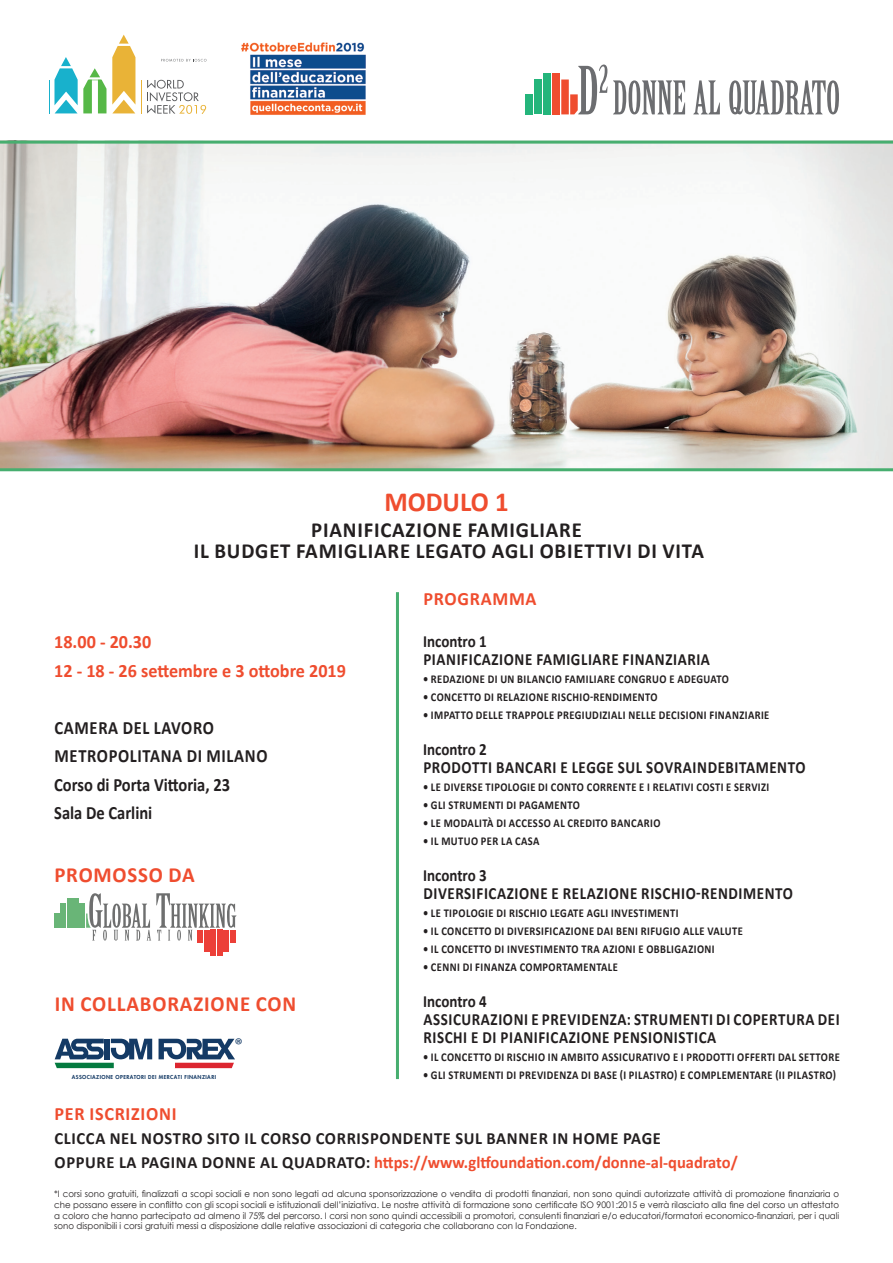
<style>
.page{position:relative;width:893px;height:1263px;background:#fff}
.page>*{position:absolute;margin:0;border:0;box-sizing:border-box;transform-origin:0 0}
.t1{font:700 27.75px "Calibri";color:#ef4d2f;scale:.96 1}
.t2{font:700 21.6px/21.6px "Calibri";letter-spacing:.04em;color:#231f20;text-align:center;scale:.96 1}
.t3{font:700 21.6px "Calibri";letter-spacing:.04em;color:#ef4d2f;scale:.96 1}
.t4{font:700 18.75px/28.5px "Calibri";letter-spacing:.02em;color:#231f20;scale:.88 1}
.t5{font:700 18.75px/28.5px "Calibri";color:#ef4d2f;scale:.96 1}
.t6{font:700 18.75px "Calibri";letter-spacing:.04em;color:#ef4d2f;scale:.96 1}
.t7{font:18.6px "Myriad Pro";color:#143a65}
.t8{font:700 17.1px/18px "Calibri";letter-spacing:.04em;color:#231f20;scale:.88 1}
.t9{font:700 17.1px/24px "Calibri";letter-spacing:.04em;color:#231f20;scale:.96 1}
.t10{font:700 12px "Calibri";letter-spacing:.04em;color:#231f20;scale:.88 1}
.t11{font:9px/10.8px "Century Gothic";color:#231f20;text-align:justify;scale:.96 1}
.t12{font:800 5.25px "Futura Std";letter-spacing:.08em;color:#143a65}
.s1{color:#ef4d2f}
</style>
<div class="page">
<img style="left:0;top:140px;width:893px;height:328px">
<hr style="left:0;top:141px;width:893px;height:3px;background:#47ae6f">
<hr style="left:0;top:468px;width:893px;height:3px;background:#47ae6f">
<hr style="left:396px;top:592px;width:3px;height:487px;background:#47ae6f">
<div style="left:230px;top:930px;width:5px;height:12px;background:#ec3f38"></div>
<div style="left:198px;top:930px;width:5px;height:12px;background:#ec3f38"></div>
<div style="left:223px;top:930px;width:6px;height:22px;background:#ec3f38"></div>
<div style="left:204px;top:930px;width:6px;height:22px;background:#ec3f38"></div>
<div style="left:217px;top:930px;width:5px;height:26px;background:#ec3f38"></div>
<div style="left:211px;top:930px;width:5px;height:26px;background:#ec3f38"></div>
<div style="left:54px;top:913px;width:5px;height:15px;background:#69b577"></div>
<div style="left:60px;top:903px;width:6px;height:25px;background:#69b577"></div>
<div style="left:80px;top:903px;width:5px;height:25px;background:#69b577"></div>
<div style="left:67px;top:898px;width:5px;height:30px;background:#69b577"></div>
<div style="left:73px;top:898px;width:6px;height:30px;background:#69b577"></div>
<svg style="left:86px;top:893px;width:150px;height:47px"></svg>
<svg style="left:159px;top:1039px;width:76px;height:29px"></svg>
<div style="left:114px;top:1063px;width:61px;height:5px;background:#fff"></div>
<svg style="left:55px;top:1039px;width:97px;height:29px"></svg>
<div style="left:525px;top:94px;width:8px;height:20px;background:#24b57b"></div>
<div style="left:534px;top:80px;width:8px;height:34px;background:#24b57b"></div>
<div style="left:543px;top:73px;width:8px;height:41px;background:#24b57b"></div>
<div style="left:552px;top:73px;width:8px;height:41px;background:#ef4d2f"></div>
<svg style="left:561px;top:65px;width:124px;height:49px"></svg>
<svg style="left:693px;top:80px;width:27px;height:34px"></svg>
<svg style="left:729px;top:80px;width:110px;height:34px"></svg>
<svg style="left:161px;top:59px;width:45px;height:3px"></svg>
<svg style="left:112px;top:35px;width:23px;height:78px"></svg>
<hr style="left:49px;top:80px;width:1px;height:33px;background:#18b1cc">
<svg style="left:54px;top:57px;width:52px;height:56px"></svg>
<hr style="left:141px;top:80px;width:1px;height:33px;background:#e9b337">
<svg style="left:147px;top:80px;width:59px;height:34px"></svg>
<img style="left:241px;top:42px;width:125px;height:73px">
<h1 class="t1" style="left:384px;top:482px;width:131px">MODULO 1</h1>
<h2 class="t2" style="left:194px;top:518px;width:533px">PIANIFICAZIONE FAMIGLIARE<br>IL BUDGET FAMIGLIARE LEGATO AGLI OBIETTIVI DI VITA</h2>
<h3 class="t5" style="left:54px;top:627px;width:305px">18.00 - 20.30<br>12 - 18 - 26 settembre e 3 ottobre 2019</h3>
<h3 class="t4" style="left:54px;top:713px;width:244px">CAMERA DEL LAVORO<br>METROPOLITANA DI MILANO<br>Corso di Porta Vittoria, 23<br>Sala De Carlini</h3>
<h2 class="t3" style="left:54px;top:859px;width:148px">PROMOSSO DA</h2>
<h2 class="t3" style="left:55px;top:988px;width:253px">IN COLLABORAZIONE CON</h2>
<p class="t12" style="left:72px;top:1073px;width:146px">ASSOCIAZIONE OPERATORI DEI MERCATI FINANZIARI</p>
<h3 class="t7" style="left:235px;top:1034px;width:9px">®</h3>
<h3 class="t6" style="left:423px;top:585px;width:119px">PROGRAMMA</h3>
<h3 class="t8" style="left:423px;top:632px;width:328px">Incontro 1<br>PIANIFICAZIONE FAMIGLIARE FINANZIARIA</h3>
<h3 class="t10" style="left:423px;top:670px;width:349px">• REDAZIONE DI UN BILANCIO FAMILIARE CONGRUO E ADEGUATO</h3>
<h3 class="t10" style="left:423px;top:688px;width:268px">• CONCETTO DI RELAZIONE RISCHIO-RENDIMENTO</h3>
<h3 class="t10" style="left:423px;top:706px;width:395px">• IMPATTO DELLE TRAPPOLE PREGIUDIZIALI NELLE DECISIONI FINANZIARIE</h3>
<h3 class="t8" style="left:423px;top:740px;width:436px">Incontro 2<br>PRODOTTI BANCARI E LEGGE SUL SOVRAINDEBITAMENTO</h3>
<h3 class="t10" style="left:423px;top:778px;width:395px">• LE DIVERSE TIPOLOGIE DI CONTO CORRENTE E I RELATIVI COSTI E SERVIZI</h3>
<h3 class="t10" style="left:423px;top:796px;width:180px">• GLI STRUMENTI DI PAGAMENTO</h3>
<h3 class="t10" style="left:423px;top:814px;width:271px">• LE MODALITÀ DI ACCESSO AL CREDITO BANCARIO</h3>
<h3 class="t10" style="left:423px;top:832px;width:134px">• IL MUTUO PER LA CASA</h3>
<h3 class="t8" style="left:423px;top:866px;width:422px">Incontro 3<br>DIVERSIFICAZIONE E RELAZIONE RISCHIO-RENDIMENTO</h3>
<h3 class="t10" style="left:423px;top:904px;width:292px">• LE TIPOLOGIE DI RISCHIO LEGATE AGLI INVESTIMENTI</h3>
<h3 class="t10" style="left:423px;top:922px;width:365px">• IL CONCETTO DI DIVERSIFICAZIONE DAI BENI RIFUGIO ALLE VALUTE</h3>
<h3 class="t10" style="left:423px;top:940px;width:333px">• IL CONCETTO DI INVESTIMENTO TRA AZIONI E OBBLIGAZIONI</h3>
<h3 class="t10" style="left:423px;top:958px;width:223px">• CENNI DI FINANZA COMPORTAMENTALE</h3>
<h3 class="t8" style="left:423px;top:992px;width:475px">Incontro 4<br>ASSICURAZIONI E PREVIDENZA: STRUMENTI DI COPERTURA DEI<br>RISCHI E DI PIANIFICAZIONE PENSIONISTICA</h3>
<h3 class="t10" style="left:423px;top:1048px;width:475px">• IL CONCETTO DI RISCHIO IN AMBITO ASSICURATIVO E I PRODOTTI OFFERTI DAL SETTORE</h3>
<h3 class="t10" style="left:423px;top:1066px;width:471px">• GLI STRUMENTI DI PREVIDENZA DI BASE (I PILASTRO) E COMPLEMENTARE (II PILASTRO)</h3>
<h3 class="t6" style="left:55px;top:1101px;width:129px">PER ISCRIZIONI</h3>
<h3 class="t9" style="left:55px;top:1126px;width:713px">CLICCA NEL NOSTRO SITO IL CORSO CORRISPONDENTE SUL BANNER IN HOME PAGE<br>OPPURE LA PAGINA DONNE AL QUADRATO: <span class="s1">https://www.gltfoundation.com/donne-al-quadrato/</span></h3>
<p class="t11" style="left:54px;top:1188px;width:819px">*I corsi sono gratuiti, finalizzati a scopi sociali e non sono legati ad alcuna sponsorizzazione o vendita di prodotti finanziari, non sono quindi autorizzate attività di promozione finanziaria o che possano essere in conflitto con gli scopi sociali e istituzionali dell’iniziativa. Le nostre attività di formazione sono certificate ISO 9001:2015 e verrà rilasciato alla fine del corso un attestato a coloro che hanno partecipato ad almeno il 75% del percorso. I corsi non sono quindi accessibili a promotori, consulenti finanziari e/o educatori/formatori economico-finanziari, per i quali sono disponibili i corsi gratuiti messi a disposizione dalle relative associazioni di categoria che collaborano con la Fondazione.</p>
</div>
